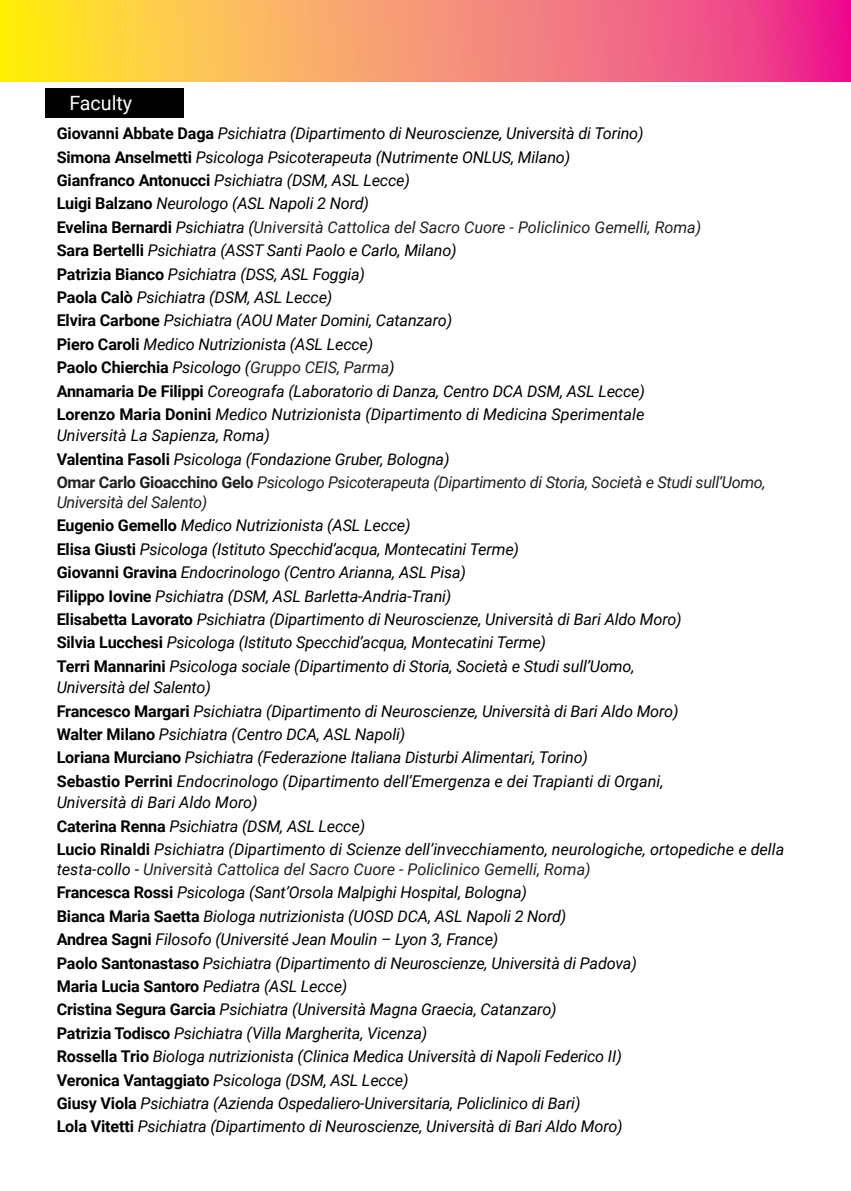
<style>
.page{position:relative;width:851px;height:1191px;background:#fff}
.page>*{position:absolute;margin:0;border:0;box-sizing:border-box;transform-origin:0 0}
.t1{font:19.6px "Roboto";color:#fff}
.Credits{font:italic 16.2px/20px "Roboto";letter-spacing:-.01em;color:#000}
.Credits-2{font:italic 16.2px/20px "Roboto";letter-spacing:-.01em;color:#231f20}
.s1{font-weight:700;font-style:normal}
.s2{font-weight:700;font-style:normal;color:#000}
.s3{color:#000}
.s4{color:#231f20}
</style>
<div class="page">
<div style="left:45px;top:88px;width:139px;height:30px;background:#000"></div>
<svg style="left:0;top:0;width:850px;height:82px"></svg>
<p class="t1" style="left:69px;top:90px;width:64px">Faculty</p>
<p class="Credits" style="left:57px;top:123px;width:588px"><span class="s1">Giovanni Abbate Daga</span> Psichiatra (Dipartimento di Neuroscienze, Università di Torino)</p>
<p class="Credits" style="left:57px;top:146px;width:515px"><span class="s1">Simona Anselmetti</span> Psicologa Psicoterapeuta (Nutrimente ONLUS, Milano)</p>
<p class="Credits" style="left:57px;top:170px;width:354px"><span class="s1">Gianfranco Antonucci</span> Psichiatra (DSM, ASL Lecce)</p>
<p class="Credits" style="left:57px;top:193px;width:314px"><span class="s1">Luigi Balzano</span> Neurologo (ASL Napoli 2 Nord)</p>
<p class="Credits-2" style="left:57px;top:216px;width:646px"><span class="s2">Evelina Bernardi</span> <span class="s3">Psichiatra (</span>Università Cattolica del Sacro Cuore - Policlinico Gemelli, Roma)</p>
<p class="Credits" style="left:57px;top:240px;width:401px"><span class="s1">Sara Bertelli</span> Psichiatra (ASST Santi Paolo e Carlo, Milano)</p>
<p class="Credits" style="left:57px;top:263px;width:310px"><span class="s1">Patrizia Bianco</span> Psichiatra (DSS, ASL Foggia)</p>
<p class="Credits" style="left:57px;top:286px;width:277px"><span class="s1">Paola Calò</span> Psichiatra (DSM, ASL Lecce)</p>
<p class="Credits" style="left:57px;top:310px;width:397px"><span class="s1">Elvira Carbone</span> Psichiatra (AOU Mater Domini, Catanzaro)</p>
<p class="Credits" style="left:57px;top:333px;width:318px"><span class="s1">Piero Caroli</span> Medico Nutrizionista (ASL Lecce)</p>
<p class="Credits-2" style="left:57px;top:357px;width:339px"><span class="s2">Paolo Chierchia</span> <span class="s3">Psicologo (</span>Gruppo CEIS, Parma<span class="s3">)</span></p>
<p class="Credits" style="left:57px;top:380px;width:589px"><span class="s1">Annamaria De Filippi</span> Coreografa (Laboratorio di Danza, Centro DCA DSM, ASL Lecce)</p>
<p class="Credits" style="left:57px;top:403px;width:589px"><span class="s1">Lorenzo Maria Donini</span> Medico Nutrizionista (Dipartimento di Medicina Sperimentale</p>
<p class="Credits" style="left:57px;top:425px;width:215px">Università La Sapienza, Roma)</p>
<p class="Credits" style="left:57px;top:448px;width:394px"><span class="s1">Valentina Fasoli</span> Psicologa (Fondazione Gruber, Bologna)</p>
<p class="Credits-2" style="left:57px;top:472px;width:710px"><span class="s1">Omar Carlo Gioacchino Gelo</span> Psicologo Psicoterapeuta (Dipartimento di Storia, Società e Studi sull’Uomo,<br>Università del Salento)</p>
<p class="Credits" style="left:57px;top:515px;width:355px"><span class="s1">Eugenio Gemello</span> Medico Nutrizionista (ASL Lecce)</p>
<p class="Credits" style="left:57px;top:538px;width:464px"><span class="s1">Elisa Giusti</span> Psicologa (Istituto Specchid’acqua, Montecatini Terme)</p>
<p class="Credits" style="left:57px;top:562px;width:411px"><span class="s1">Giovanni Gravina</span> Endocrinologo (Centro Arianna, ASL Pisa)</p>
<p class="Credits" style="left:57px;top:585px;width:396px"><span class="s1">Filippo Iovine</span> Psichiatra (DSM, ASL Barletta-Andria-Trani)</p>
<p class="Credits" style="left:57px;top:608px;width:626px"><span class="s1">Elisabetta Lavorato</span> Psichiatra (Dipartimento di Neuroscienze, Università di Bari Aldo Moro)</p>
<p class="Credits" style="left:57px;top:632px;width:491px"><span class="s1">Silvia Lucchesi</span> Psicologa (Istituto Specchid’acqua, Montecatini Terme)</p>
<p class="Credits" style="left:57px;top:655px;width:579px"><span class="s1">Terri Mannarini</span> Psicologa sociale (Dipartimento di Storia, Società e Studi sull’Uomo,</p>
<p class="Credits" style="left:57px;top:677px;width:156px">Università del Salento)</p>
<p class="Credits" style="left:57px;top:700px;width:623px"><span class="s1">Francesco Margari</span> Psichiatra (Dipartimento di Neuroscienze, Università di Bari Aldo Moro)</p>
<p class="Credits" style="left:57px;top:723px;width:350px"><span class="s1">Walter Milano</span> Psichiatra (Centro DCA, ASL Napoli)</p>
<p class="Credits" style="left:57px;top:747px;width:533px"><span class="s1">Loriana Murciano</span> Psichiatra (Federazione Italiana Disturbi Alimentari, Torino)</p>
<p class="Credits" style="left:57px;top:770px;width:608px"><span class="s1">Sebastio Perrini</span> Endocrinologo (Dipartimento dell’Emergenza e dei Trapianti di Organi,</p>
<p class="Credits" style="left:57px;top:792px;width:202px">Università di Bari Aldo Moro)</p>
<p class="Credits" style="left:57px;top:815px;width:310px"><span class="s1">Caterina Renna</span> Psichiatra (DSM, ASL Lecce)</p>
<p class="Credits" style="left:57px;top:838px;width:729px"><span class="s1">Lucio Rinaldi</span> Psichiatra (Dipartimento di Scienze dell’invecchiamento, neurologiche, ortopediche e della testa-collo - <span class="s4">Università Cattolica del Sacro Cuore - Policlinico Gemelli, Roma)</span></p>
<p class="Credits" style="left:57px;top:882px;width:472px"><span class="s1">Francesca Rossi</span> Psicologa (Sant’Orsola Malpighi Hospital, Bologna)</p>
<p class="Credits" style="left:57px;top:905px;width:511px"><span class="s1">Bianca Maria Saetta</span> Biologa nutrizionista (UOSD DCA, ASL Napoli 2 Nord)</p>
<p class="Credits" style="left:57px;top:928px;width:443px"><span class="s1">Andrea Sagni</span> Filosofo (Université Jean Moulin – Lyon 3, France)</p>
<p class="Credits" style="left:57px;top:952px;width:581px"><span class="s1">Paolo Santonastaso</span> Psichiatra (Dipartimento di Neuroscienze, Università di Padova)</p>
<p class="Credits" style="left:57px;top:975px;width:292px"><span class="s1">Maria Lucia Santoro</span> Pediatra (ASL Lecce)</p>
<p class="Credits" style="left:57px;top:999px;width:501px"><span class="s1">Cristina Segura Garcia</span> Psichiatra (Università Magna Graecia, Catanzaro)</p>
<p class="Credits" style="left:57px;top:1022px;width:372px"><span class="s1">Patrizia Todisco</span> Psichiatra (Villa Margherita, Vicenza)</p>
<p class="Credits" style="left:57px;top:1045px;width:566px"><span class="s1">Rossella Trio</span> Biologa nutrizionista (Clinica Medica Università di Napoli Federico II)</p>
<p class="Credits" style="left:57px;top:1069px;width:353px"><span class="s1">Veronica Vantaggiato</span> Psicologa (DSM, ASL Lecce)</p>
<p class="Credits" style="left:57px;top:1092px;width:525px"><span class="s1">Giusy Viola</span> Psichiatra (Azienda Ospedaliero-Universitaria, Policlinico di Bari)</p>
<p class="Credits" style="left:57px;top:1116px;width:567px"><span class="s1">Lola Vitetti</span> Psichiatra (Dipartimento di Neuroscienze, Università di Bari Aldo Moro)</p>
</div>
